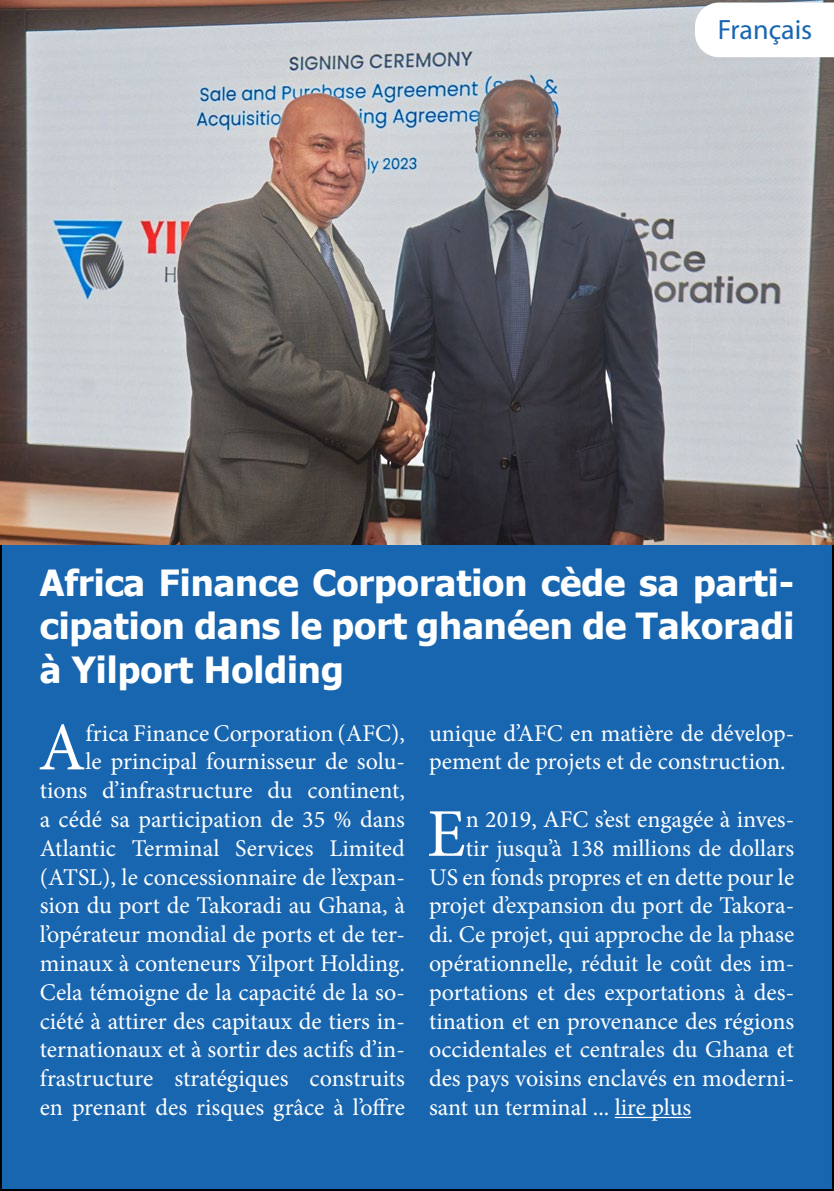
<style>
.page{position:relative;width:834px;height:1191px;background:#fff}
.page>*{position:absolute;margin:0;border:0;box-sizing:border-box;transform-origin:0 0}
.t1{font:68.4px "Minion Pro";color:#fff}
.t2{font:700 36px/43.2px "Tahoma";color:#fff;text-align:justify}
.t3{font:28px "Myriad Pro";color:#1966b0}
.t4{font:24px/28.8px "Minion Pro";color:#fff;text-align:right}
</style>
<div class="page">
<div style="left:1px;top:1px;width:831px;height:1189px;background:#1966b0"></div>
<img style="left:0;top:0;width:833px;height:544px">
<hr style="left:614px;top:1116px;width:77px;height:2px;background:#fff">
<div style="left:694px;top:3px;width:139px;height:54px;background:#fff"></div>
<p class="t3" style="left:717px;top:13px;width:96px">Français</p>
<h2 class="t2" style="left:40px;top:563px;width:756px">Africa Finance Corporation cède sa parti&shy;cipation dans le port ghanéen de Takoradi à Yilport Holding</h2>
<p class="t4" style="left:40px;top:718px;width:367px">frica Finance Corporation (AFC),<br>le principal fournisseur de solu&shy;tions d’infrastructure du continent, a cédé sa participation de 35 % dans Atlantic Terminal Services Limited (ATSL), le concessionnaire de l’expan&shy;sion du port de Takoradi au Ghana, à l’opérateur mondial de ports et de ter&shy;minaux à conteneurs Yilport Holding.<br>Cela témoigne de la capacité de la so&shy;ciété à attirer des capitaux de tiers in&shy;ternationaux et à sortir des actifs d’in&shy;frastructure stratégiques construits en prenant des risques grâce à l’offre</p>
<p class="t4" style="left:429px;top:718px;width:366px;text-align:left">unique d’AFC en matière de dévelop&shy;pement de projets et de construction.</p>
<h1 class="t1" style="left:38px;top:701px;width:49px">A</h1>
<h1 class="t1" style="left:427px;top:788px;width:40px">E</h1>
<p class="t4" style="left:466px;top:805px;width:330px">n 2019, AFC s’est engagée à inves-</p>
<p class="t4" style="left:466px;top:834px;width:330px">tir jusqu’à 138 millions de dollars</p>
<p class="t4" style="left:429px;top:862px;width:366px">US en fonds propres et en dette pour le</p>
<p class="t4" style="left:429px;top:891px;width:367px">projet d’expansion du port de Takora-</p>
<p class="t4" style="left:429px;top:920px;width:367px">di. Ce projet, qui approche de la phase</p>
<p class="t4" style="left:429px;top:949px;width:367px">opérationnelle, réduit le coût des im-</p>
<p class="t4" style="left:429px;top:978px;width:366px">portations et des exportations à des-</p>
<p class="t4" style="left:429px;top:1006px;width:367px">tination et en provenance des régions</p>
<p class="t4" style="left:429px;top:1035px;width:366px">occidentales et centrales du Ghana et</p>
<p class="t4" style="left:429px;top:1064px;width:367px">des pays voisins enclavés en moderni-</p>
<p class="t4" style="left:429px;top:1093px;width:264px">sant un terminal ... lire plus</p>
</div>
